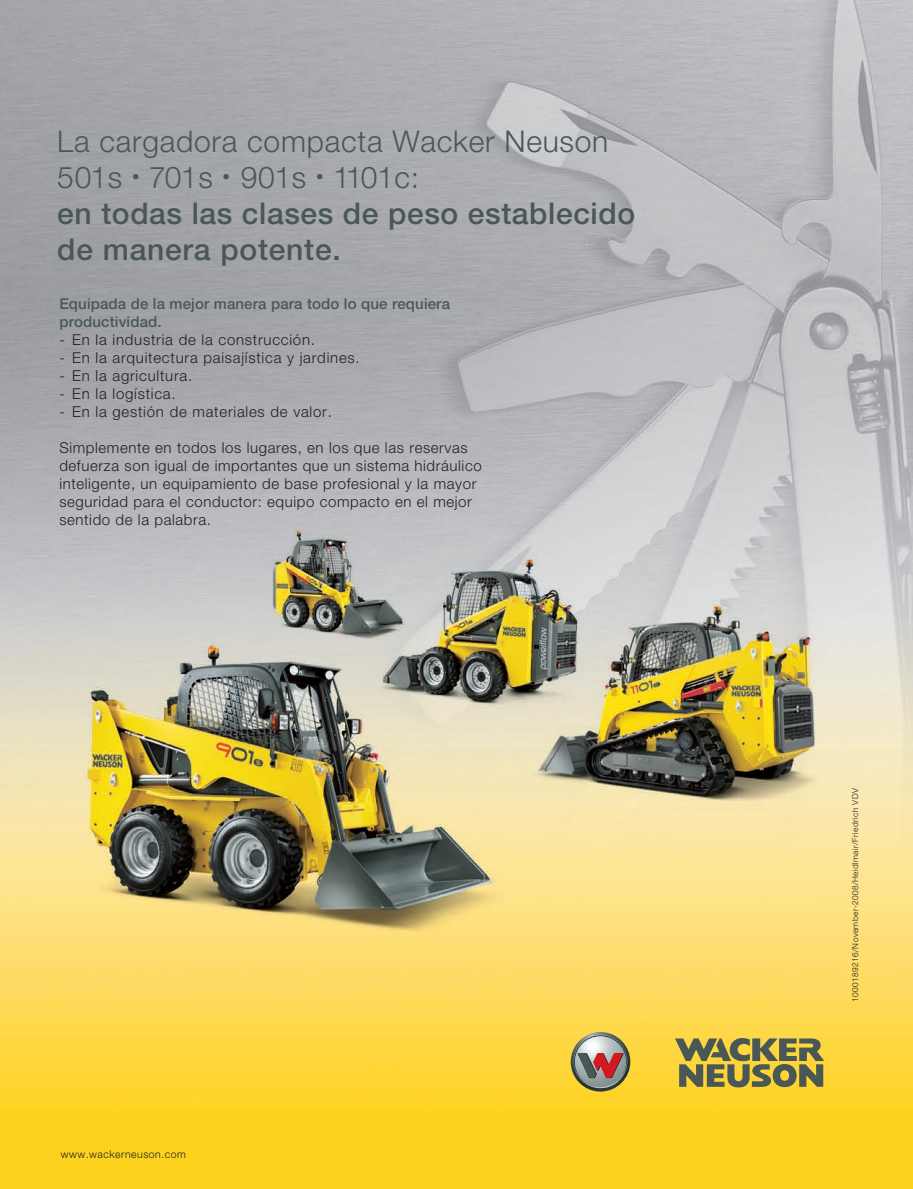
<style>
.page{position:relative;width:913px;height:1189px;background:#fff}
.page>*{position:absolute;margin:0;border:0;box-sizing:border-box;transform-origin:0 0}
.t1{font:300 30px/36px "Helvetica Neue";letter-spacing:.025em;color:#4a5757}
.t2{font:300 15px/18px "Helvetica Neue";letter-spacing:.04em;color:#231f20}
.t3{font:500 15px/18px "Helvetica Neue";letter-spacing:.01em;color:#4a5757}
.t4{font:300 10.5px "Helvetica Neue";letter-spacing:.05em;color:#231f20}
.t5{font:300 8.25px "Helvetica Neue";letter-spacing:.05em;color:#231f20}
.s1{font-weight:500}
</style>
<div class="page">
<img style="left:0;top:0;width:912px;height:1189px">
<svg style="left:569px;top:1032px;width:61px;height:60px;background:#ac946f"></svg>
<svg style="left:675px;top:1037px;width:148px;height:50px;background:#978d4a"></svg>
<h1 class="t1" style="left:57px;top:123px;width:579px">La cargadora compacta Wacker Neuson<br>501s <sup>•</sup> 701s <sup>•</sup> 901s <sup>•</sup> 1101c:<br><span class="s1">en todas las clases de peso establecido de manera potente.</span></h1>
<p class="t3" style="left:59px;top:294px;width:392px">Equipada de la mejor manera para todo lo que requiera productividad.</p>
<p class="t2" style="left:59px;top:330px;width:257px">- En la industria de la construcción.</p>
<p class="t2" style="left:59px;top:348px;width:302px">- En la arquitectura paisajística y jardines.</p>
<p class="t2" style="left:59px;top:366px;width:134px">- En la agricultura.</p>
<p class="t2" style="left:59px;top:384px;width:118px">- En la logística.</p>
<p class="t2" style="left:59px;top:402px;width:274px">- En la gestión de materiales de valor.</p>
<p class="t2" style="left:59px;top:438px;width:424px">Simplemente en todos los lugares, en los que las reservas defuerza son igual de importantes que un sistema hidráulico inteligente, un equipamiento de base profesional y la mayor seguridad para el conductor: equipo compacto en el mejor sentido de la palabra.</p>
<p class="t4" style="left:61px;top:1147px;width:127px">www.wackerneuson.com</p>
<p class="t5" style="left:850px;top:1002px;width:215px;rotate:-90deg">1000189216/November-2008/Heidlmair/Friedrich VDV</p>
</div>
